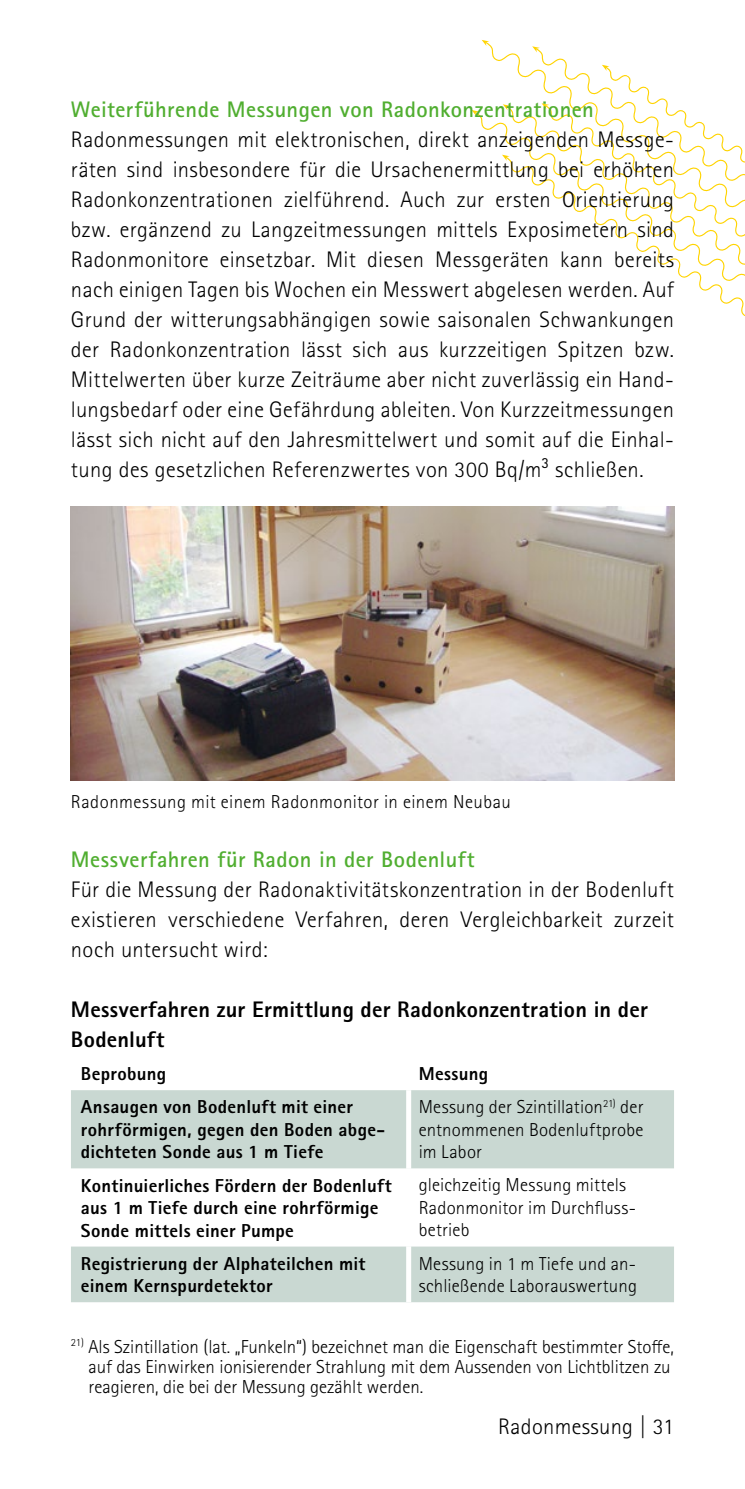
<style>
.page{position:relative;width:745px;height:1489px;background:#fff}
.page>*{position:absolute;margin:0;border:0;box-sizing:border-box;transform-origin:0 0}
.P_schwarz{font:300 22.5px/30px "Rotis Sans Serif Pro";letter-spacing:.015em;color:#000;text-align:justify}
.H3{font:700 22.5px "Rotis Sans Serif Pro";letter-spacing:.02em;color:#50ae30}
._05_Headline_Grafik{font:800 22.5px/30px "Rotis Sans Serif Pro";letter-spacing:.01em;color:#000}
._06_Bildunterschrift{font:300 18.75px/22.5px "Rotis Sans Serif Pro";color:#000}
.t1{font:800 18.75px/22.5px "Rotis Sans Serif Pro";letter-spacing:.015em;color:#000}
._06_Bildunterschrift-2{font:300 18.75px "Rotis Sans Serif Pro";letter-spacing:.025em;color:#000}
</style>
<div class="page">
<svg style="left:479px;top:44px;width:265px;height:272px"></svg>
<svg style="left:601px;top:65px;width:8px;height:6px"></svg>
<svg style="left:532px;top:46px;width:7px;height:6px"></svg>
<svg style="left:481px;top:40px;width:8px;height:6px"></svg>
<svg style="left:502px;top:104px;width:8px;height:6px"></svg>
<svg style="left:471px;top:110px;width:8px;height:6px"></svg>
<svg style="left:501px;top:155px;width:8px;height:6px"></svg>
<svg style="left:541px;top:103px;width:8px;height:6px"></svg>
<svg style="left:71px;top:1090px;width:602px;height:212px;fill:#c9d8d2"></svg>
<div style="left:406px;top:1090px;width:5px;height:78px;background:#fff"></div>
<div style="left:406px;top:1168px;width:5px;height:78px;background:#fff"></div>
<div style="left:406px;top:1246px;width:5px;height:56px;background:#fff"></div>
<img style="left:71px;top:506px;width:602px;height:274px">
<p class="H3" style="left:71px;top:95px;width:524px">Weiterführende Messungen von Radonkonzentrationen</p>
<p class="P_schwarz" style="left:71px;top:124px;width:604px">Radonmessungen mit elektronischen, direkt anzeigenden Messge&shy;räten sind insbesondere für die Ursachenermittlung bei erhöhten Radonkonzentrationen zielführend. Auch zur ersten Orientierung bzw. ergänzend zu Langzeitmessungen mittels Exposimetern sind Radonmonitore einsetzbar. Mit diesen Messgeräten kann bereits nach einigen Tagen bis Wochen ein Messwert abgelesen werden. Auf Grund der witterungsabhängigen sowie saisonalen Schwankungen der Radonkonzentration lässt sich aus kurzzeitigen Spitzen bzw.<br>Mittelwerten über kurze Zeiträume aber nicht zuverlässig ein Hand&shy;lungsbedarf oder eine Gefährdung ableiten. Von Kurzzeitmessungen lässt sich nicht auf den Jahresmittelwert und somit auf die Einhal&shy;tung des gesetzlichen Referenzwertes von 300 Bq/m³ schließen.</p>
<p class="_06_Bildunterschrift-2" style="left:71px;top:791px;width:441px">Radonmessung mit einem Radonmonitor in einem Neubau</p>
<p class="H3" style="left:71px;top:845px;width:405px">Messverfahren für Radon in der Bodenluft</p>
<p class="P_schwarz" style="left:71px;top:874px;width:604px">Für die Messung der Radonaktivitätskonzentration in der Bodenluft existieren verschiedene Verfahren, deren Vergleichbarkeit zurzeit noch untersucht wird:</p>
<p class="_05_Headline_Grafik" style="left:71px;top:994px;width:578px">Messverfahren zur Ermittlung der Radonkonzentration in der<br>Bodenluft</p>
<p class="t1" style="left:81px;top:1062px;width:87px">Beprobung</p>
<p class="t1" style="left:418px;top:1062px;width:71px">Messung</p>
<p class="t1" style="left:81px;top:1095px;width:305px">Ansaugen von Bodenluft mit einer rohrförmigen, gegen den Boden abge&shy;dichteten Sonde aus 1 m Tiefe</p>
<p class="_06_Bildunterschrift" style="left:418px;top:1095px;width:226px;text-align:justify">Messung der Szintillation<sup>21)</sup> der entnommenen Bodenluftprobe im Labor</p>
<p class="t1" style="left:81px;top:1173px;width:312px">Kontinuierliches Fördern der Bodenluft aus 1 m Tiefe durch eine rohrförmige<br>Sonde mittels einer Pumpe</p>
<p class="_06_Bildunterschrift" style="left:418px;top:1173px;width:219px">gleichzeitig Messung mittels<br>Radonmonitor im Durchfluss&shy;betrieb</p>
<p class="t1" style="left:81px;top:1251px;width:286px">Registrierung der Alphateilchen mit einem Kernspurdetektor</p>
<p class="_06_Bildunterschrift" style="left:418px;top:1252px;width:220px">Messung in 1 m Tiefe und an&shy;schließende Laborauswertung</p>
<p class="_06_Bildunterschrift" style="left:88px;top:1336px;width:586px;line-height:20px;text-indent:-18px"><sup>21)</sup> Als Szintillation (lat. „Funkeln“) bezeichnet man die Eigenschaft bestimmter Stoffe, auf das Einwirken ionisierender Strahlung mit dem Aussenden von Lichtblitzen zu reagieren, die bei der Messung gezählt werden.</p>
<p class="P_schwarz" style="left:497px;top:1411px;width:177px">Radonmessung | 31</p>
</div>
